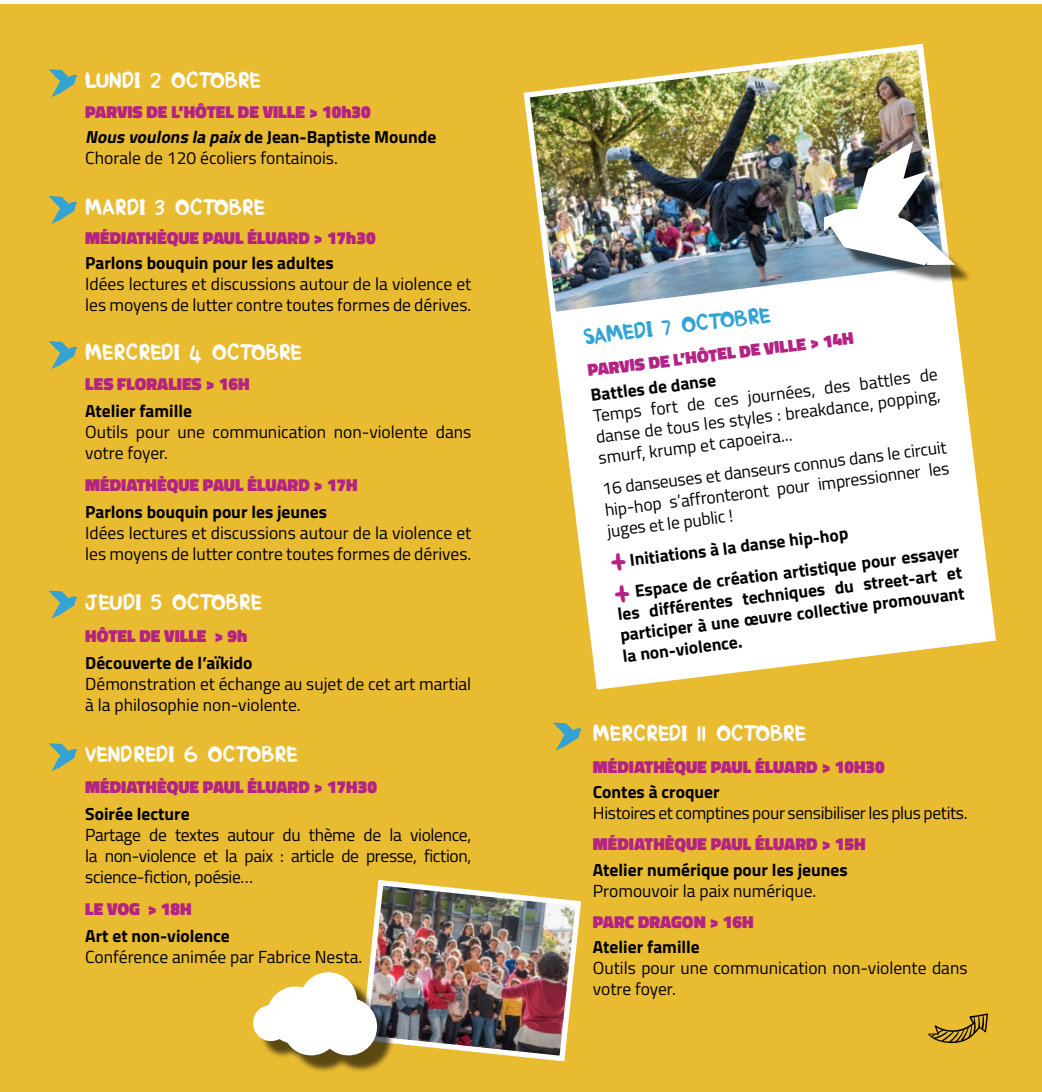
<style>
.page{position:relative;width:1042px;height:1092px;background:#fff}
.page>*{position:absolute;margin:0;border:0;box-sizing:border-box;transform-origin:0 0}
.t1{font:17.5px/21px "Titillium Web";color:#000}
.t2{font:700 17.5px/21px "Titillium Web";color:#000}
.t3{font:900 17.5px/25.2px "Titillium Web";color:#b32384}
.t4{font:17.5px "ALIN KID";color:#fff}
.t5{font:17.5px "Titillium Web";letter-spacing:-.02em;color:#000}
.t6{font:17.5px "ALIN KID";color:#33a3d3}
.s1{font-weight:700;font-style:italic;color:#000}
.s2{font-weight:700;color:#000}
.s3{font-family:"ALIN KID";font-weight:400;color:#b32384}
</style>
<div class="page">
<div style="left:0;top:5px;width:1042px;height:1086px;background:#e9bb31"></div>
<svg style="left:48px;top:69px;width:29px;height:28px"></svg>
<svg style="left:48px;top:196px;width:29px;height:28px"></svg>
<svg style="left:48px;top:341px;width:29px;height:28px"></svg>
<svg style="left:48px;top:590px;width:29px;height:28px"></svg>
<svg style="left:48px;top:743px;width:29px;height:28px"></svg>
<svg style="left:553px;top:722px;width:29px;height:28px"></svg>
<svg style="left:523px;top:43px;width:473px;height:647px"></svg>
<img style="left:530px;top:50px;width:414px;height:261px">
<div style="left:831px;top:149px;width:141px;height:133px;background:#000;opacity:.61"></div>
<img style="left:824px;top:141px;width:131px;height:124px">
<div style="left:260px;top:978px;width:135px;height:94px;background:#000;opacity:.61"></div>
<img style="left:253px;top:880px;width:329px;height:184px">
<svg style="left:928px;top:1013px;width:60px;height:30px"></svg>
<p class="t4" style="left:85px;top:70px;width:177px">LUNDI 2 OCTOBRE</p>
<p class="t3" style="left:85px;top:99px;width:352px">PARVIS DE L’HÔTEL DE VILLE &gt; 10h30<br><span class="s1">Nous voulons la paix</span> <span class="s2">de Jean-Baptiste Mounde</span></p>
<p class="t1" style="left:85px;top:147px;width:254px">Chorale de 120 écoliers fontainois.</p>
<p class="t4" style="left:85px;top:196px;width:181px">MARDI 3 OCTOBRE</p>
<p class="t3" style="left:85px;top:225px;width:292px">MÉDIATHÈQUE PAUL ÉLUARD &gt; 17h30</p>
<p class="t2" style="left:85px;top:251px;width:250px">Parlons bouquin pour les adultes</p>
<p class="t1" style="left:85px;top:273px;width:388px">Idées lectures et discussions autour de la violence et les moyens de lutter contre toutes formes de dérives.</p>
<p class="t4" style="left:85px;top:341px;width:218px">MERCREDI 4 OCTOBRE</p>
<p class="t3" style="left:85px;top:371px;width:166px">LES FLORALIES &gt; 16H</p>
<p class="t2" style="left:85px;top:399px;width:108px">Atelier famille</p>
<p class="t1" style="left:85px;top:420px;width:388px">Outils pour une communication non-violente dans votre foyer.</p>
<p class="t3" style="left:85px;top:472px;width:274px">MÉDIATHÈQUE PAUL ÉLUARD &gt; 17H</p>
<p class="t2" style="left:85px;top:500px;width:243px">Parlons bouquin pour les jeunes</p>
<p class="t1" style="left:85px;top:521px;width:388px">Idées lectures et discussions autour de la violence et les moyens de lutter contre toutes formes de dérives.</p>
<p class="t4" style="left:85px;top:591px;width:178px">JEUDI 5 OCTOBRE</p>
<p class="t3" style="left:85px;top:623px;width:164px">HÔTEL DE VILLE &gt; 9h</p>
<p class="t2" style="left:85px;top:651px;width:169px">Découverte de l’aïkido</p>
<p class="t1" style="left:85px;top:672px;width:387px">Démonstration et échange au sujet de cet art martial à la philosophie non-violente.</p>
<p class="t4" style="left:85px;top:742px;width:214px">VENDREDI 6 OCTOBRE</p>
<p class="t3" style="left:85px;top:774px;width:293px">MÉDIATHÈQUE PAUL ÉLUARD &gt; 17H30</p>
<p class="t2" style="left:85px;top:802px;width:106px">Soirée lecture</p>
<p class="t1" style="left:85px;top:823px;width:388px;text-align:justify">Partage de textes autour du thème de la violence, la non-violence et la paix : article de presse, fiction, science-fiction, poésie…</p>
<p class="t3" style="left:85px;top:896px;width:108px">LE VOG &gt; 18H</p>
<p class="t2" style="left:85px;top:924px;width:146px">Art et non-violence</p>
<p class="t1" style="left:85px;top:945px;width:278px">Conférence animée par Fabrice Nesta.</p>
<p class="t6" style="left:582px;top:326px;width:190px;rotate:-7deg">SAMEDI 7 OCTOBRE</p>
<p class="t3" style="left:586px;top:358px;width:269px;rotate:-7deg">PARVIS DE L’HÔTEL DE VILLE &gt; 14H</p>
<p class="t2" style="left:589px;top:384px;width:127px;rotate:-7deg">Battles de danse</p>
<p class="t1" style="left:592px;top:405px;width:348px;text-align:justify;rotate:-7deg">Temps fort de ces journées, des battles de danse de tous les styles : breakdance, popping, smurf, krump et capoeira...</p>
<p class="t1" style="left:601px;top:478px;width:348px;text-align:justify;rotate:-7deg">16 danseuses et danseurs connus dans le circuit hip-hop s’affronteront pour impressionner les juges et le public !</p>
<p class="t2" style="left:609px;top:545px;width:348px;line-height:31.5px;rotate:-7deg"><span class="s3">+</span> Initiations à la danse hip-hop<br><span class="s3">+</span> Espace de création artistique pour essayer</p>
<p class="t2" style="left:616px;top:603px;width:348px;text-align:justify;rotate:-7deg">les différentes techniques du street-art et participer à une œuvre collective promouvant la non-violence.</p>
<p class="t4" style="left:593px;top:722px;width:215px">MERCREDI 11 OCTOBRE</p>
<p class="t3" style="left:593px;top:754px;width:293px">MÉDIATHÈQUE PAUL ÉLUARD &gt; 10H30</p>
<p class="t2" style="left:593px;top:780px;width:128px">Contes à croquer</p>
<p class="t5" style="left:593px;top:799px;width:376px">Histoires et comptines pour sensibiliser les plus petits.</p>
<p class="t3" style="left:593px;top:831px;width:274px">MÉDIATHÈQUE PAUL ÉLUARD &gt; 15H</p>
<p class="t2" style="left:593px;top:858px;width:256px">Atelier numérique pour les jeunes</p>
<p class="t1" style="left:593px;top:879px;width:225px">Promouvoir la paix numérique.</p>
<p class="t3" style="left:593px;top:909px;width:162px">PARC DRAGON &gt; 16H</p>
<p class="t2" style="left:593px;top:935px;width:108px">Atelier famille</p>
<p class="t1" style="left:593px;top:956px;width:376px">Outils pour une communication non-violente dans votre foyer.</p>
</div>
